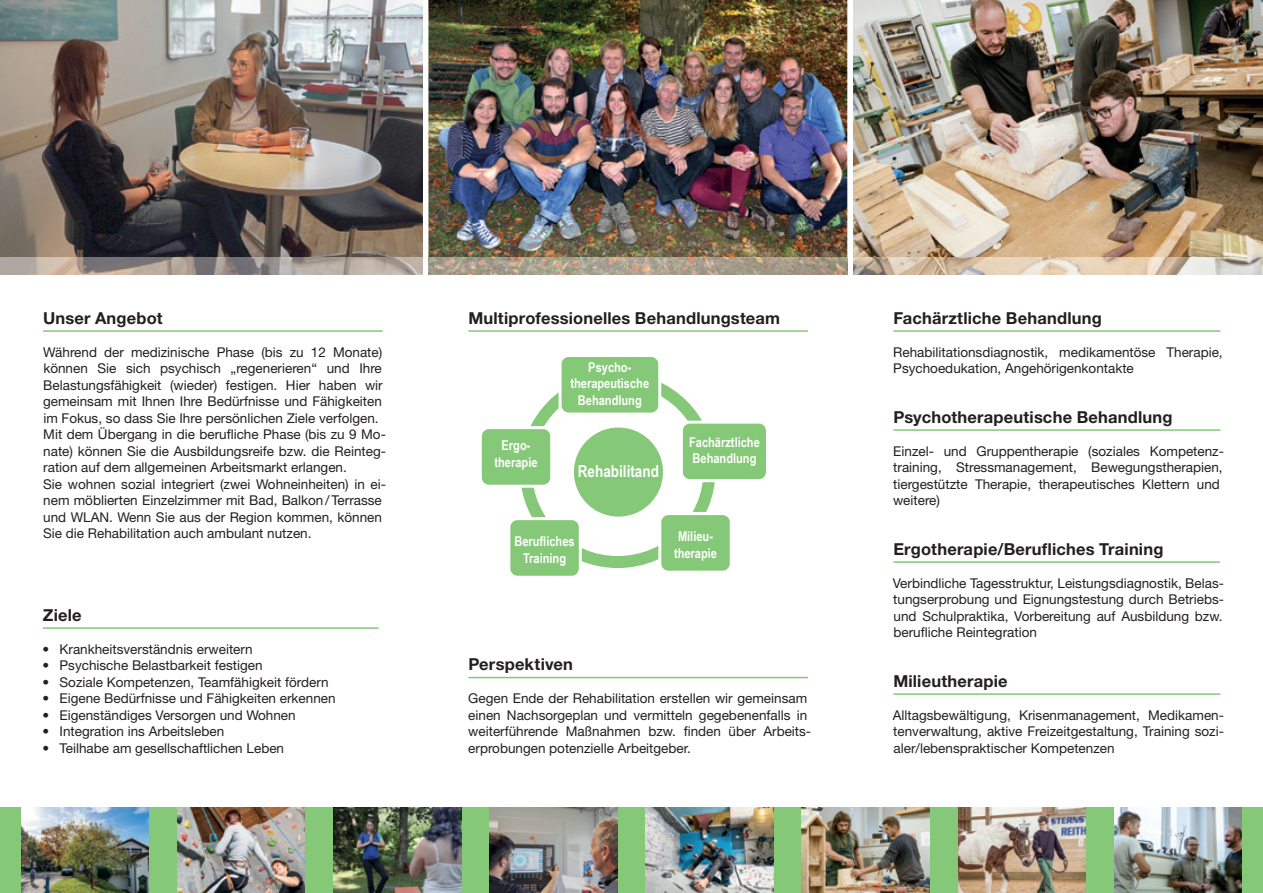
<style>
.page{position:relative;width:1263px;height:893px;background:#fff}
.page>*{position:absolute;margin:0;border:0;box-sizing:border-box;transform-origin:0 0}
.t1{font:700 16.5px "Helvetica Neue LT Std";letter-spacing:.01em;color:#231f20}
.t2{font:700 16.5px "Arial Narrow";color:#fff}
.t3{font:13.5px/16.5px "Helvetica Neue LT Std";color:#231f20}
.t4{font:700 13.5px/16.5px "Arial Narrow";color:#fff;text-align:center}
</style>
<div class="page">
<svg style="left:422px;top:72px;width:432px;height:17px"></svg>
<img style="left:428px;top:0;width:419px;height:257px">
<img style="left:0;top:0;width:422px;height:257px">
<img style="left:854px;top:0;width:409px;height:257px">
<svg style="left:0;top:257px;width:1263px;height:17px;background:#b8ab9d"></svg>
<div style="left:0;top:808px;width:1263px;height:85px;background:#85c878"></div>
<img style="left:21px;top:808px;width:128px;height:85px">
<img style="left:1114px;top:808px;width:128px;height:85px">
<img style="left:177px;top:808px;width:128px;height:85px">
<img style="left:333px;top:808px;width:128px;height:85px">
<img style="left:646px;top:808px;width:127px;height:85px">
<img style="left:490px;top:808px;width:127px;height:85px">
<img style="left:802px;top:808px;width:127px;height:85px">
<img style="left:958px;top:808px;width:127px;height:85px">
<div style="left:520px;top:372px;width:195px;height:196px;border:12px solid #85c878;border-radius:50%"></div>
<div style="left:560px;top:355px;width:100px;height:59px;background:#85c878;border-radius:9px"></div>
<div style="left:558px;top:354px;width:103px;height:62px;border:3px solid #fff;border-radius:9px"></div>
<div style="left:480px;top:428px;width:72px;height:58px;background:#85c878;border-radius:9px"></div>
<div style="left:479px;top:426px;width:74px;height:62px;border:3px solid #fff;border-radius:9px"></div>
<div style="left:509px;top:519px;width:71px;height:58px;background:#85c878;border-radius:9px"></div>
<div style="left:507px;top:517px;width:75px;height:62px;border:3px solid #fff;border-radius:9px"></div>
<div style="left:660px;top:514px;width:71px;height:58px;background:#85c878;border-radius:9px"></div>
<div style="left:658px;top:512px;width:75px;height:62px;border:3px solid #fff;border-radius:9px"></div>
<div style="left:681px;top:422px;width:86px;height:59px;background:#85c878;border-radius:9px"></div>
<div style="left:680px;top:421px;width:89px;height:61px;border:3px solid #fff;border-radius:9px"></div>
<div style="left:574px;top:427px;width:89px;height:90px;background:#85c878;border-radius:50%"></div>
<hr style="left:43px;top:330px;width:340px;height:2px;background:#85c878">
<hr style="left:43px;top:627px;width:336px;height:2px;background:#85c878">
<hr style="left:468px;top:330px;width:340px;height:2px;background:#85c878">
<hr style="left:893px;top:330px;width:327px;height:2px;background:#85c878">
<hr style="left:893px;top:429px;width:327px;height:2px;background:#85c878">
<hr style="left:893px;top:561px;width:327px;height:2px;background:#85c878">
<hr style="left:893px;top:693px;width:327px;height:2px;background:#85c878">
<hr style="left:468px;top:677px;width:340px;height:1px;background:#85c878">
<p class="t1" style="left:43px;top:307px;width:121px">Unser Angebot</p>
<p class="t3" style="left:43px;top:343px;width:344px">Während der medizinische Phase (bis zu 12 Monate) können Sie sich psychisch „regenerieren“ und Ihre Belastungsfähigkeit (wieder) festigen. Hier haben wir gemeinsam mit Ihnen Ihre Bedürfnisse und Fähigkeiten im Fokus, so dass Sie Ihre persönlichen Ziele verfolgen.<br>Mit dem Übergang in die berufliche Phase (bis zu 9 Mo&shy;nate) können Sie die Ausbildungsreife bzw. die Reinteg&shy;ration auf dem allgemeinen Arbeitsmarkt erlangen.<br>Sie wohnen sozial integriert (zwei Wohneinheiten) in ei&shy;nem möblierten Einzelzimmer mit Bad, Balkon / Terrasse und WLAN. Wenn Sie aus der Region kommen, können Sie die Rehabilitation auch ambulant nutzen.</p>
<p class="t1" style="left:43px;top:604px;width:40px">Ziele</p>
<p class="t3" style="left:43px;top:640px;width:212px">• Krankheitsverständnis erweitern</p>
<p class="t3" style="left:43px;top:657px;width:222px">• Psychische Belastbarkeit festigen</p>
<p class="t3" style="left:43px;top:673px;width:288px">• Soziale Kompetenzen, Teamfähigkeit fördern</p>
<p class="t3" style="left:43px;top:690px;width:295px">• Eigene Bedürfnisse und Fähigkeiten erkennen</p>
<p class="t3" style="left:43px;top:706px;width:255px">• Eigenständiges Versorgen und Wohnen</p>
<p class="t3" style="left:43px;top:723px;width:183px">• Integration ins Arbeitsleben</p>
<p class="t3" style="left:43px;top:739px;width:243px">• Teilhabe am gesellschaftlichen Leben</p>
<p class="t1" style="left:468px;top:307px;width:313px">Multiprofessionelles Behandlungsteam</p>
<p class="t1" style="left:893px;top:307px;width:210px">Fachärztliche Behandlung</p>
<p class="t3" style="left:893px;top:343px;width:331px">Rehabilitationsdiagnostik, medikamentöse Therapie,<br>Psychoedukation, Angehörigenkontakte</p>
<p class="t1" style="left:893px;top:406px;width:281px">Psychotherapeutische Behandlung</p>
<p class="t3" style="left:893px;top:442px;width:332px">Einzel- und Gruppentherapie (soziales Kompetenz&shy;training, Stressmanagement, Bewegungstherapien, tiergestützte Therapie, therapeutisches Klettern und weitere)</p>
<p class="t1" style="left:893px;top:538px;width:272px">Ergotherapie/Berufliches Training</p>
<p class="t3" style="left:893px;top:574px;width:333px;text-align:justify">Verbindliche Tagesstruktur, Leistungsdiagnostik, Belas&shy;tungserprobung und Eignungstestung durch Betriebs&shy;und Schulpraktika, Vorbereitung auf Ausbildung bzw. berufliche Reintegration</p>
<p class="t1" style="left:893px;top:670px;width:116px">Milieutherapie</p>
<p class="t3" style="left:893px;top:706px;width:333px;text-align:justify">Alltagsbewältigung, Krisenmanagement, Medikamen&shy;tenverwaltung, aktive Freizeitgestaltung, Training sozi&shy;aler/lebenspraktischer Kompetenzen</p>
<p class="t4" style="left:570px;top:358px;width:80px">Psycho&shy;therapeutische<br>Behandlung</p>
<p class="t4" style="left:689px;top:433px;width:72px;text-align:left">Fachärztliche<br>Behandlung</p>
<p class="t4" style="left:494px;top:437px;width:45px">Ergo&shy;therapie</p>
<p class="t2" style="left:578px;top:458px;width:83px">Rehabilitand</p>
<p class="t4" style="left:514px;top:533px;width:62px">Berufliches<br>Training</p>
<p class="t4" style="left:674px;top:527px;width:45px;text-align:left">Milieu&shy;therapie</p>
<p class="t1" style="left:468px;top:654px;width:106px">Perspektiven</p>
<p class="t3" style="left:468px;top:690px;width:344px">Gegen Ende der Rehabilitation erstellen wir gemeinsam einen Nachsorgeplan und vermitteln gegebenenfalls in weiterführende Maßnahmen bzw. finden über Arbeits&shy;erprobungen potenzielle Arbeitgeber.</p>
</div>
